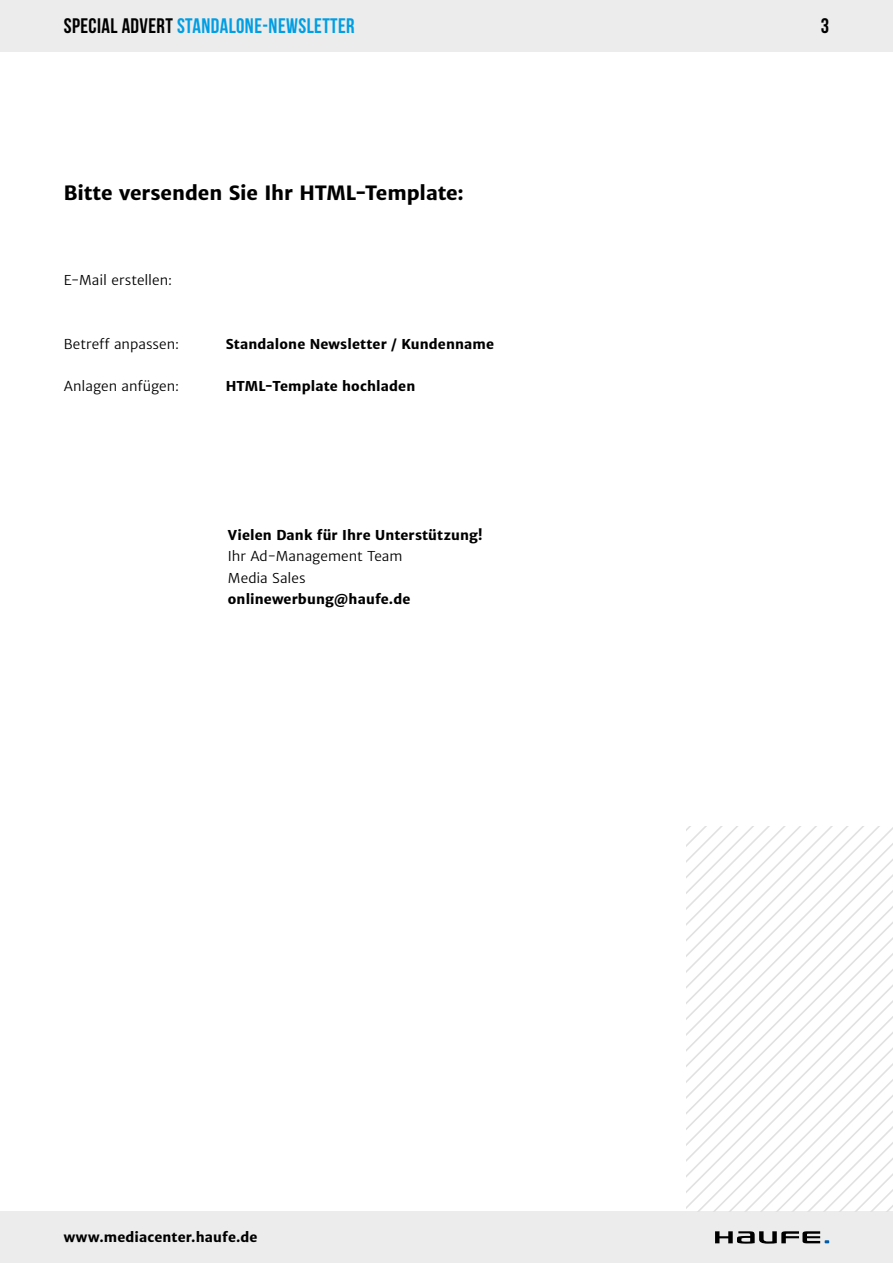
<style>
.page{position:relative;width:893px;height:1263px;background:#fff}
.page>*{position:absolute;margin:0;border:0;box-sizing:border-box;transform-origin:0 0}
.t1{font:700 21px "Bebas Neue";letter-spacing:.02em;color:#009ee3}
.t2{font:700 21px "Bebas Neue";color:#000}
.t3{font:700 19.5px "Haufe Merriweather Sans";letter-spacing:-.005em;color:#000}
.t4{font:700 13.5px "Haufe Merriweather Sans";letter-spacing:.01em;color:#000}
.t5{font:13.5px/21.3px "Haufe Merriweather Sans Lt";color:#000}
.s1{color:#000}
</style>
<div class="page">
<div style="left:0;top:0;width:893px;height:51px;background:#ececec"></div>
<div style="left:0;top:1212px;width:893px;height:51px;background:#ececec"></div>
<svg style="left:715px;top:1231px;width:114px;height:13px"></svg>
<svg style="left:687px;top:826px;width:206px;height:386px"></svg>
<h1 class="t1" style="left:64px;top:15px;width:292px"><span class="s1">SPECIAL ADVERT</span> STANDALONE-NEWSLETTER</h1>
<h2 class="t3" style="left:64px;top:181px;width:402px">Bitte versenden Sie Ihr HTML-Template:</h2>
<p class="t5" style="left:64px;top:270px;width:110px">E-Mail erstellen:</p>
<p class="t5" style="left:64px;top:333px;width:117px">Betreff anpassen:</p>
<p class="t4" style="left:226px;top:335px;width:270px">Standalone Newsletter / Kundenname</p>
<p class="t5" style="left:64px;top:376px;width:117px">Anlagen anfügen:</p>
<p class="t4" style="left:226px;top:378px;width:191px">HTML-Template hochladen</p>
<p class="t4" style="left:228px;top:527px;width:256px">Vielen Dank für Ihre Unterstützung!</p>
<p class="t5" style="left:228px;top:546px;width:176px">Ihr Ad-Management Team<br>Media Sales</p>
<p class="t4" style="left:228px;top:591px;width:184px">onlinewerbung@haufe.de</p>
<p class="t4" style="left:64px;top:1228px;width:195px">www.mediacenter.haufe.de</p>
<h1 class="t2" style="left:821px;top:15px;width:10px">3</h1>
</div>
